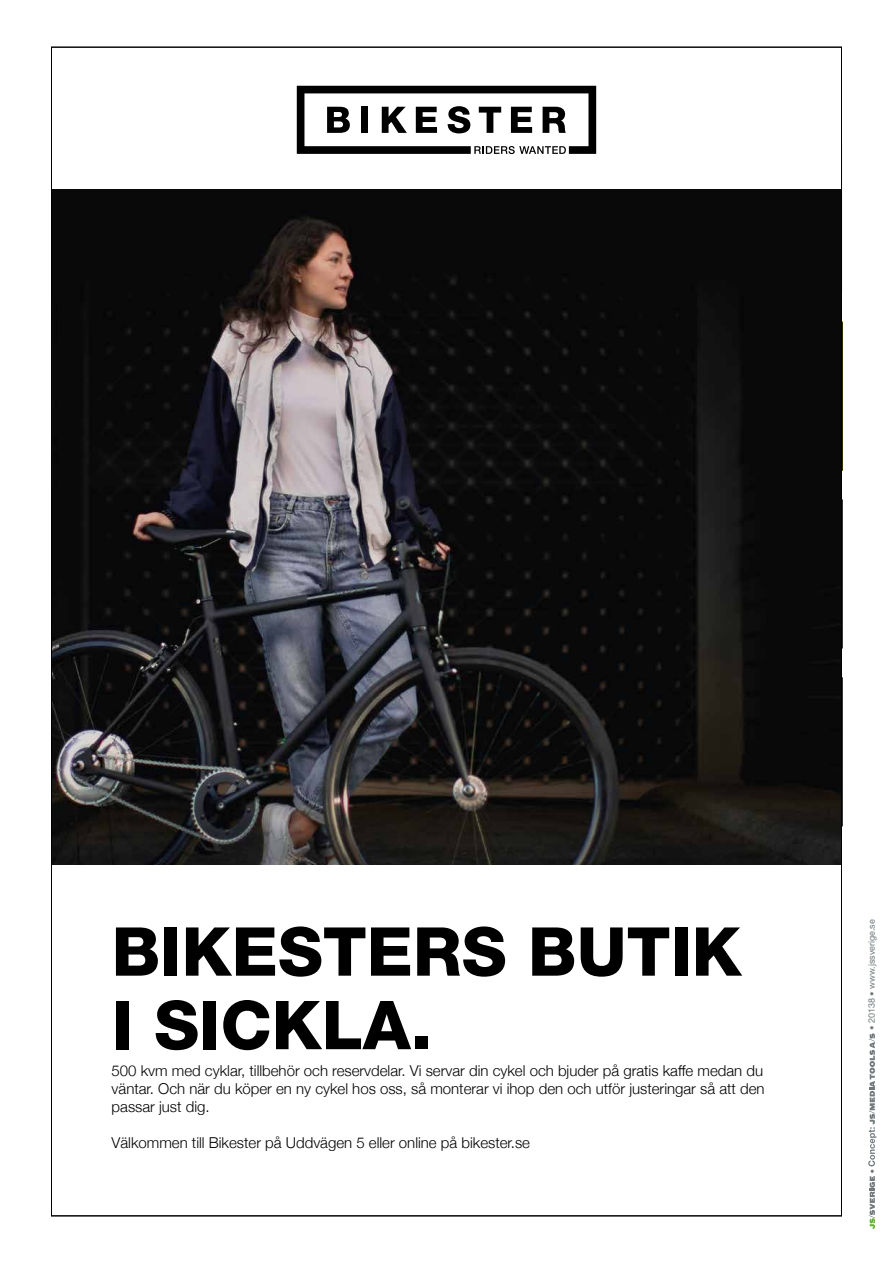
<style>
.page{position:relative;width:893px;height:1263px;background:#fff}
.page>*{position:absolute;margin:0;border:0;box-sizing:border-box;transform-origin:0 0}
.t1{font:800 67.5px/73.5px "Helvetica Neue LT Pro";color:#000}
.t2{font:300 15px/18px "Helvetica Neue";color:#000;text-align:justify}
.t3{font:9px "Helvetica Neue LT Std";color:#72797c}
</style>
<div class="page">
<img style="left:53px;top:189px;width:787px;height:676px">
<svg style="left:297px;top:86px;width:299px;height:68px"></svg>
<svg style="left:868px;top:1033px;width:9px;height:196px"></svg>
<h1 class="t1" style="left:112px;top:915px;width:632px">BIKESTERS BUTIK<br>I SICKLA.</h1>
<p class="t2" style="left:112px;top:1061px;width:654px">500 kvm med cyklar, tillbehör och reservdelar. Vi servar din cykel och bjuder på gratis kaffe medan du väntar. Och när du köper en ny cykel hos oss, så monterar vi ihop den och utför justeringar så att den passar just dig.</p>
<p class="t2" style="left:112px;top:1133px;width:420px">Välkommen till Bikester på Uddvägen 5 eller online på bikester.se</p>
<p class="t3" style="left:866px;top:1030px;width:113px;rotate:-90deg">• 20138 • www.jssverige.se</p>
</div>
